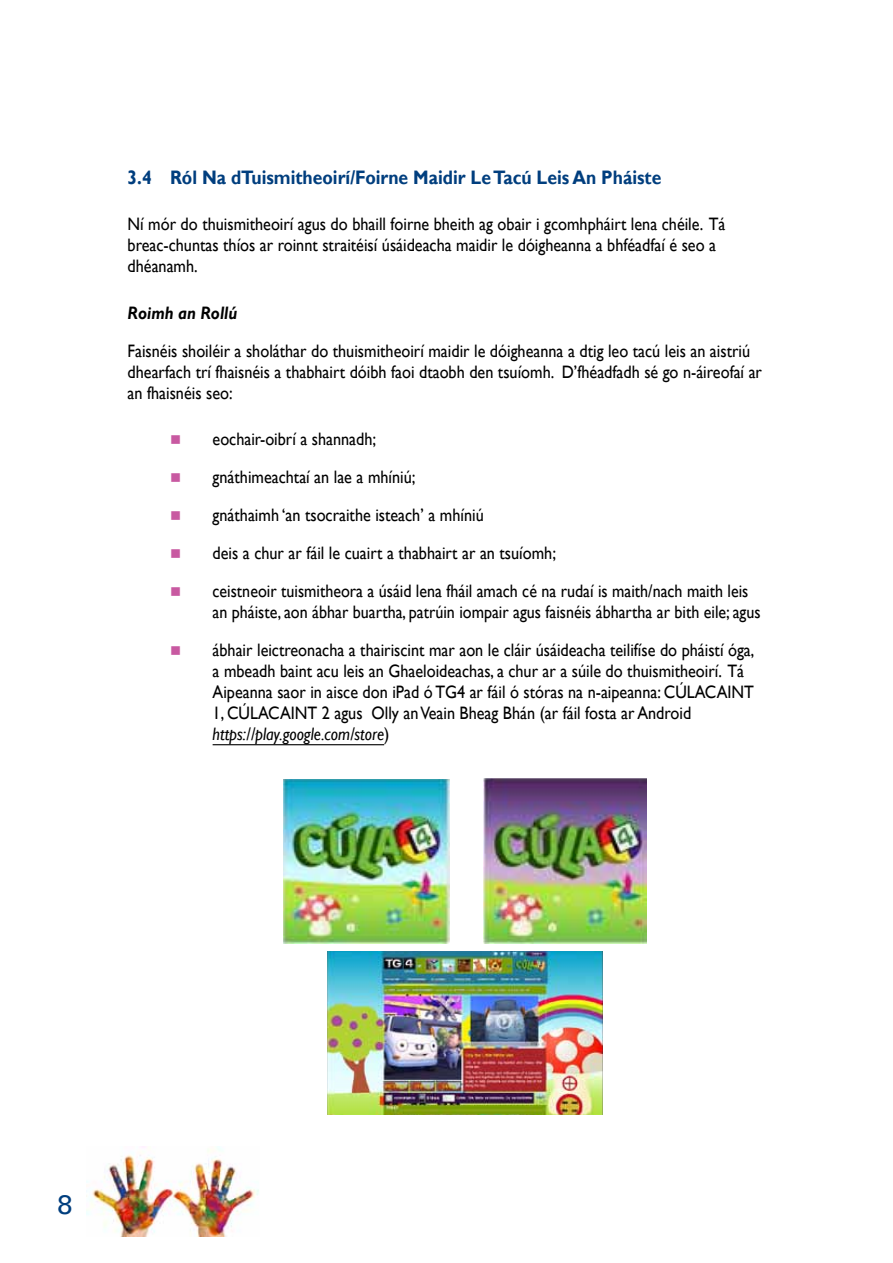
<style>
.page{position:relative;width:893px;height:1263px;background:#fff}
.page>*{position:absolute;margin:0;border:0;box-sizing:border-box;transform-origin:0 0}
.t1{font:500 27px "Univers CE";color:#003e7e}
.t2{font:700 19.5px "Gill Sans";color:#003e7e;scale:.9 1}
.t3{font:18px/21px "Gill Sans";color:#000;scale:.9 1}
.t4{font:18px/21px "Gill Sans";color:#000;scale:.89 1}
.t5{font:italic 700 18px "Gill Sans";color:#000;scale:.9 1}
.s1{color:#c859a1}
.s2{font-style:italic}
</style>
<div class="page">
<img style="left:86px;top:1146px;width:173px;height:90px">
<hr style="left:213px;top:744px;width:171px;height:1px;background:#000">
<img style="left:327px;top:951px;width:275px;height:163px">
<img style="left:283px;top:779px;width:166px;height:164px">
<img style="left:483px;top:778px;width:163px;height:165px">
<p class="t2" style="left:128px;top:165px;width:595px">3.4 Ról Na dTuismitheoirí/Foirne Maidir Le Tacú Leis An Pháiste</p>
<p class="t3" style="left:128px;top:214px;width:666px">Ní mór do thuismitheoirí agus do bhaill foirne bheith ag obair i gcomhpháirt lena chéile. Tá breac-chuntas thíos ar roinnt straitéisí úsáideacha maidir le dóigheanna a bhféadfaí é seo a dhéanamh.</p>
<p class="t5" style="left:128px;top:302px;width:124px">Roimh an Rollú</p>
<p class="t3" style="left:128px;top:340px;width:706px">Faisnéis shoiléir a sholáthar do thuismitheoirí maidir le dóigheanna a dtig leo tacú leis an aistriú dhearfach trí fhaisnéis a thabhairt dóibh faoi dtaobh den tsuíomh. D’fhéadfadh sé go n-áireofaí ar an fhaisnéis seo:</p>
<p class="t3" style="left:170px;top:429px;width:231px"><span class="s1">■</span> eochair-oibrí a shannadh;</p>
<p class="t3" style="left:170px;top:467px;width:274px"><span class="s1">■</span> gnáthimeachtaí an lae a mhíniú;</p>
<p class="t3" style="left:170px;top:505px;width:350px"><span class="s1">■</span> gnáthaimh ‘an tsocraithe isteach’ a mhíniú</p>
<p class="t3" style="left:170px;top:543px;width:430px"><span class="s1">■</span> deis a chur ar fáil le cuairt a thabhairt ar an tsuíomh;</p>
<p class="t4" style="left:213px;top:581px;width:617px;text-indent:-43px"><span class="s1">■</span> ceistneoir tuismitheora a úsáid lena fháil amach cé na rudaí is maith/nach maith leis an pháiste, aon ábhar buartha, patrúin iompair agus faisnéis ábhartha ar bith eile; agus</p>
<p class="t3" style="left:213px;top:640px;width:603px;text-indent:-43px"><span class="s1">■</span> ábhair leictreonacha a thairiscint mar aon le cláir úsáideacha teilifíse do pháistí óga, a mbeadh baint acu leis an Ghaeloideachas, a chur ar a súile do thuismitheoirí. Tá Aipeanna saor in aisce don iPad ó TG4 ar fáil ó stóras na n-aipeanna: CÚLACAINT 1, CÚLACAINT 2 agus Olly an Veain Bheag Bhán (ar fáil fosta ar Android <span class="s2">https://play.google.com/store</span>)</p>
<h1 class="t1" style="left:57px;top:1189px;width:17px">8</h1>
</div>
